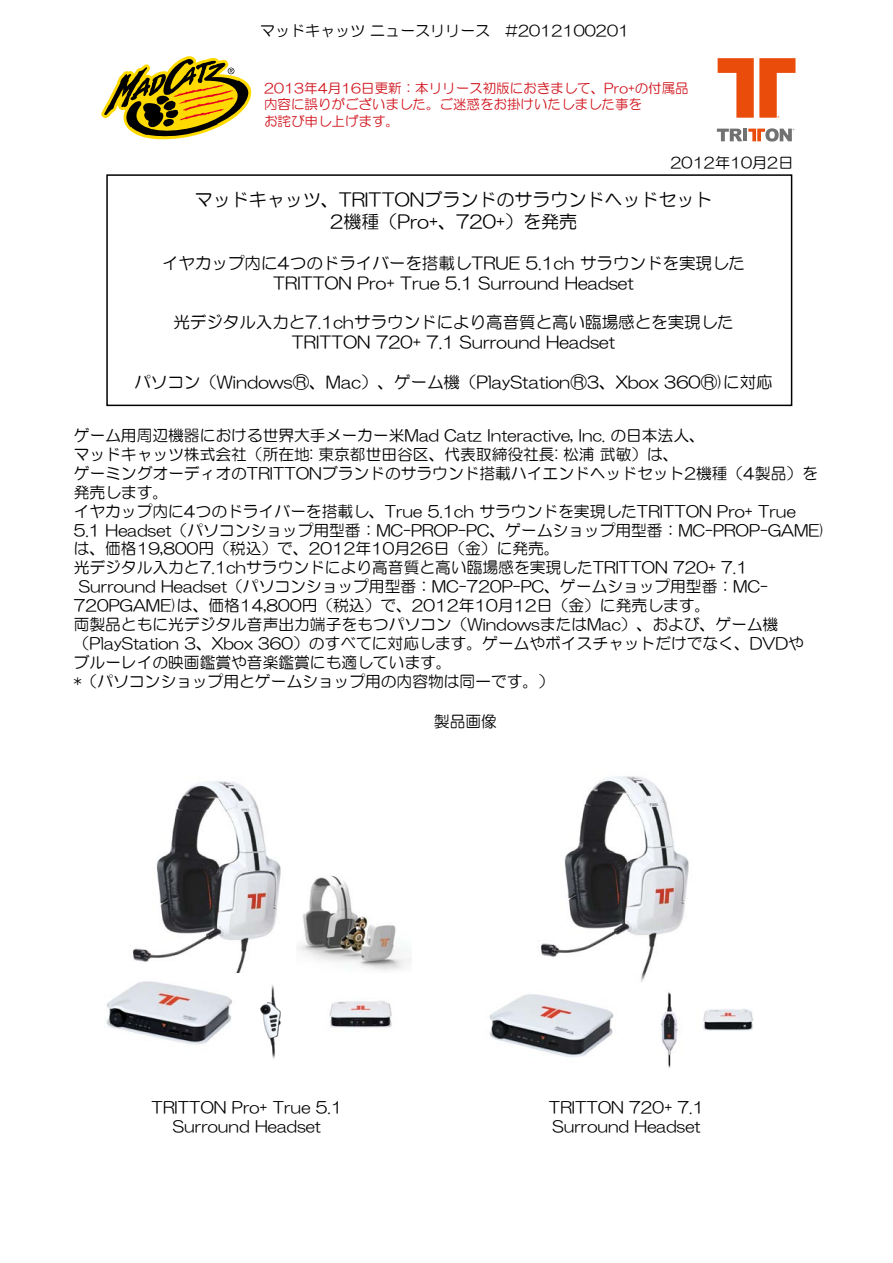
<style>
.page{position:relative;width:893px;height:1263px;background:#fff}
.page>*{position:absolute;margin:0;border:0;box-sizing:border-box;transform-origin:0 0}
.t1{font:18px/21.6px "HG Maru Gothic MPRO";color:#000;text-align:center}
.t2{font:16.5px/19.8px "HG Maru Gothic MPRO";color:#000;text-align:center}
.t3{font:15.75px/18.9px "HG Maru Gothic MPRO";color:#000;text-align:center}
.t4{font:15px "HG Maru Gothic MPRO";color:#000}
.t5{font:13.5px/16.2px "HG Maru Gothic MPRO";color:#d0131c}
</style>
<div class="page">
<div style="left:106px;top:174px;width:686px;height:232px;border:2px solid #000"></div>
<svg style="left:717px;top:129px;width:25px;height:12px"></svg>
<hr style="left:743px;top:129px;width:4px;height:12px;background:#727171">
<svg style="left:748px;top:128px;width:46px;height:14px"></svg>
<svg style="left:718px;top:58px;width:77px;height:60px"></svg>
<svg style="left:101px;top:56px;width:150px;height:84px"></svg>
<img style="left:132px;top:781px;width:149px;height:192px">
<img style="left:106px;top:981px;width:127px;height:64px">
<img style="left:540px;top:776px;width:149px;height:206px">
<img style="left:489px;top:994px;width:125px;height:63px">
<img style="left:260px;top:984px;width:21px;height:75px">
<img style="left:660px;top:992px;width:18px;height:76px">
<img style="left:298px;top:875px;width:113px;height:95px">
<img style="left:329px;top:1000px;width:63px;height:28px">
<img style="left:703px;top:1009px;width:50px;height:22px">
<p class="t4" style="left:260px;top:23px;width:371px">マッドキャッツ ニュースリリース　#2012100201</p>
<p class="t5" style="left:264px;top:80px;width:426px">2013年4月16日更新：本リリース初版におきまして、Pro+の付属品内容に誤りがございました。ご迷惑をお掛けいたしました事を<br>お詫び申し上げます。</p>
<p class="t4" style="left:670px;top:155px;width:124px">2012年10月2日</p>
<p class="t1" style="left:195px;top:189px;width:519px">マッドキャッツ、TRITTONブランドのサラウンドヘッドセット<br>2機種（Pro+、720+）を発売</p>
<p class="t2" style="left:162px;top:253px;width:584px">イヤカップ内に4つのドライバーを搭載しTRUE 5.1ch サラウンドを実現した<br>TRITTON Pro+ True 5.1 Surround Headset</p>
<p class="t2" style="left:173px;top:313px;width:562px">光デジタル入力と7.1chサラウンドにより高音質と高い臨場感とを実現した<br>TRITTON 720+ 7.1 Surround Headset</p>
<p class="t2" style="left:134px;top:372px;width:640px">パソコン（Windows®、Mac）、ゲーム機（PlayStation®3、Xbox 360®)に対応</p>
<p class="t3" style="left:74px;top:426px;width:633px">ゲーム用周辺機器における世界大手メーカー米Mad Catz Interactive, Inc. の日本法人、</p>
<p class="t3" style="left:74px;top:445px;width:606px">マッドキャッツ株式会社（所在地: 東京都世田谷区、代表取締役社長: 松浦 武敏）は、</p>
<p class="t3" style="left:74px;top:464px;width:746px">ゲーミングオーディオのTRITTONブランドのサラウンド搭載ハイエンドヘッドセット2機種（4製品）を</p>
<p class="t3" style="left:74px;top:482px;width:96px">発売します。</p>
<p class="t3" style="left:74px;top:501px;width:724px">イヤカップ内に4つのドライバーを搭載し、True 5.1ch サラウンドを実現したTRITTON Pro+ True</p>
<p class="t3" style="left:74px;top:520px;width:753px">5.1 Headset（パソコンショップ用型番：MC-PROP-PC、ゲームショップ用型番：MC-PROP-GAME)</p>
<p class="t3" style="left:74px;top:539px;width:487px">は、価格19,800円（税込）で、2012年10月26日（金）に発売。</p>
<p class="t3" style="left:74px;top:558px;width:676px">光デジタル入力と7.1chサラウンドにより高音質と高い臨場感を実現したTRITTON 720+ 7.1</p>
<p class="t3" style="left:79px;top:577px;width:690px">Surround Headset（パソコンショップ用型番：MC-720P-PC、ゲームショップ用型番：MC-</p>
<p class="t3" style="left:74px;top:596px;width:638px">720PGAME)は、価格14,800円（税込）で、2012年10月12日（金）に発売します。</p>
<p class="t3" style="left:74px;top:615px;width:706px">両製品ともに光デジタル音声出力端子をもつパソコン（WindowsまたはMac）、および、ゲーム機</p>
<p class="t3" style="left:74px;top:634px;width:732px">（PlayStation 3、Xbox 360）のすべてに対応します。ゲームやボイスチャットだけでなく、DVDや</p>
<p class="t3" style="left:74px;top:653px;width:380px">ブルーレイの映画鑑賞や音楽鑑賞にも適しています。</p>
<p class="t3" style="left:74px;top:671px;width:482px">*（パソコンショップ用とゲームショップ用の内容物は同一です。）</p>
<p class="t3" style="left:434px;top:712px;width:64px">製品画像</p>
<p class="t3" style="left:152px;top:1098px;width:192px">TRITTON Pro+ True 5.1<br>Surround Headset</p>
<p class="t3" style="left:549px;top:1098px;width:157px;text-align:left">TRITTON 720+ 7.1<br>Surround Headset</p>
</div>
